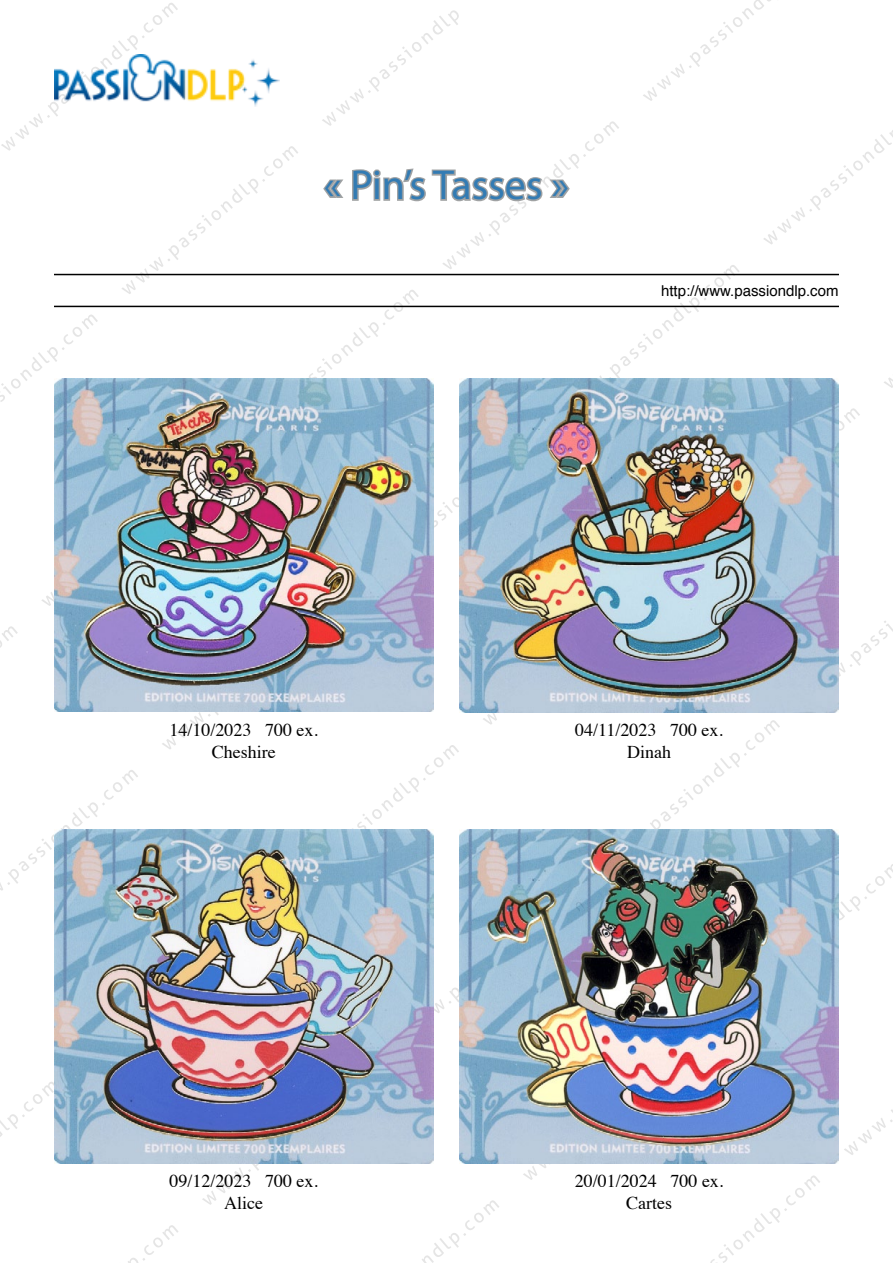
<style>
.page{position:relative;width:893px;height:1263px;background:#fff}
.page>*{position:absolute;margin:0;border:0;box-sizing:border-box;transform-origin:0 0}
.t1{font:42px "Myriad Pro";color:#337bb3}
.t2{font:18px/21.6px "Times";color:#000;text-align:center}
.t3{font:15px "Helvetica";color:#000}
</style>
<div class="page">
<img style="left:0;top:0;width:893px;height:1263px">
<hr style="left:54px;top:274px;width:785px;height:1px;background:#000">
<hr style="left:54px;top:306px;width:785px;height:1px;background:#000">
<svg style="left:321px;top:167px;width:251px;height:36px"></svg>
<img style="left:54px;top:54px;width:225px;height:53px">
<img style="left:54px;top:378px;width:379px;height:334px">
<img style="left:459px;top:378px;width:380px;height:334px">
<img style="left:54px;top:829px;width:379px;height:334px">
<img style="left:459px;top:829px;width:380px;height:334px">
<h1 class="t1" style="left:324px;top:159px;width:247px">« Pin’s Tasses »</h1>
<p class="t3" style="left:661px;top:279px;width:179px">http://www.passiondlp.com</p>
<p class="t2" style="left:169px;top:718px;width:150px">14/10/2023 700 ex.<br>Cheshire</p>
<p class="t2" style="left:575px;top:718px;width:149px">04/11/2023 700 ex.<br>Dinah</p>
<p class="t2" style="left:169px;top:1169px;width:150px">09/12/2023 700 ex.<br>Alice</p>
<p class="t2" style="left:575px;top:1169px;width:150px">20/01/2024 700 ex.<br>Cartes</p>
</div>
